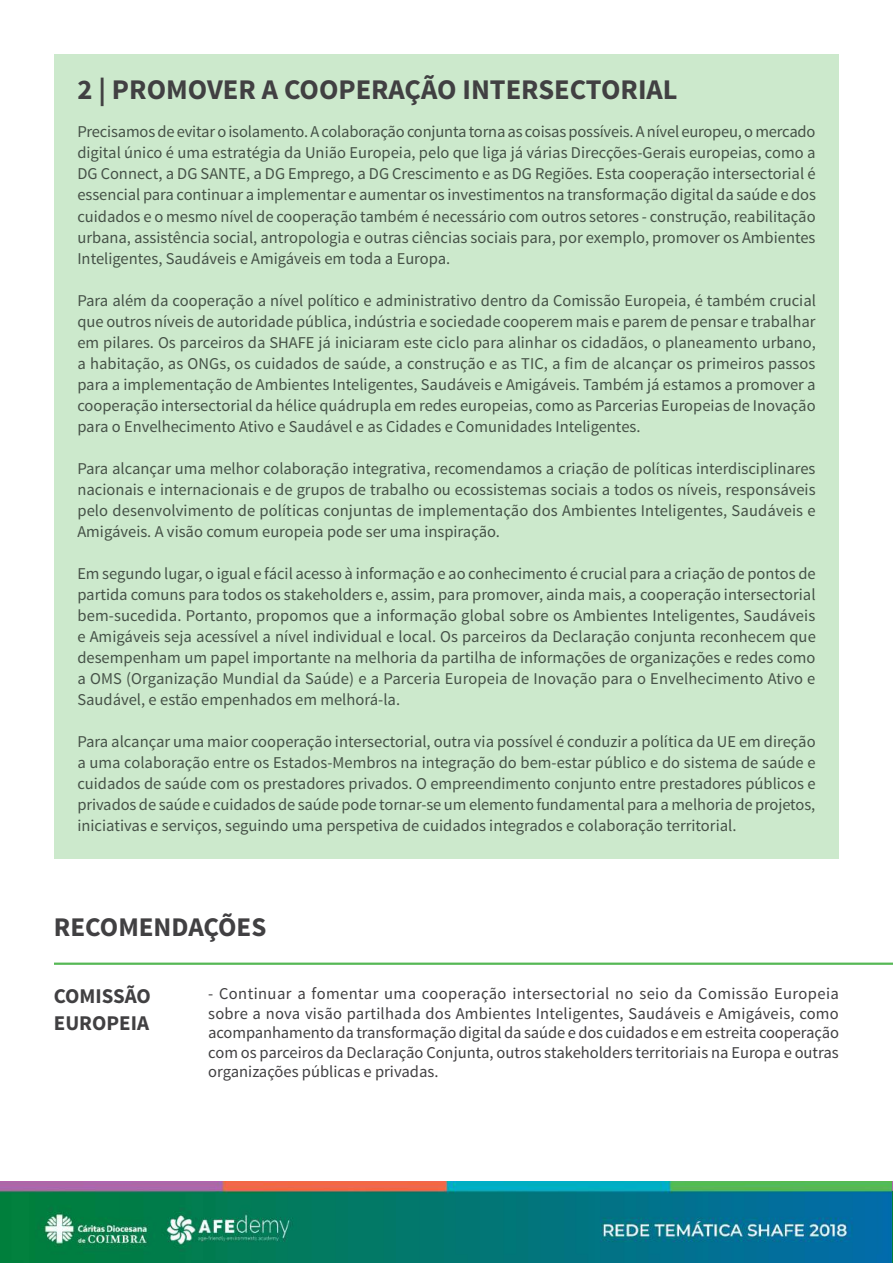
<style>
.page{position:relative;width:893px;height:1263px;background:#fff}
.page>*{position:absolute;margin:0;border:0;box-sizing:border-box;transform-origin:0 0}
.t1{font:700 28.5px "Source Sans Pro";color:#414042}
.t2{font:700 27px "Source Sans Pro";color:#414042}
.t3{font:700 21px/27px "Source Sans Pro";color:#414042}
.t4{font:16.5px/21px "Source Sans Pro";color:#58595b;text-align:justify}
.t5{font:16.5px/19.5px "Source Sans Pro";color:#414042;text-align:justify}
</style>
<div class="page">
<img style="left:0;top:1181px;width:893px;height:82px">
<div style="left:54px;top:54px;width:785px;height:804px;background:#cce9cc"></div>
<hr style="left:54px;top:962px;width:839px;height:3px;background:#56b855">
<h1 class="t1" style="left:77px;top:71px;width:602px">2 | PROMOVER A COOPERAÇÃO INTERSECTORIAL</h1>
<p class="t4" style="left:77px;top:122px;width:740px">Precisamos de evitar o isolamento. A colaboração conjunta torna as coisas possíveis. A nível europeu, o mercado digital único é uma estratégia da União Europeia, pelo que liga já várias Direcções-Gerais europeias, como a DG Connect, a DG SANTE, a DG Emprego, a DG Crescimento e as DG Regiões. Esta cooperação intersectorial é essencial para continuar a implementar e aumentar os investimentos na transformação digital da saúde e dos cuidados e o mesmo nível de cooperação também é necessário com outros setores - construção, reabilitação urbana, assistência social, antropologia e outras ciências sociais para, por exemplo, promover os Ambientes Inteligentes, Saudáveis e Amigáveis em toda a Europa.</p>
<p class="t4" style="left:77px;top:290px;width:740px">Para além da cooperação a nível político e administrativo dentro da Comissão Europeia, é também crucial que outros níveis de autoridade pública, indústria e sociedade cooperem mais e parem de pensar e trabalhar em pilares. Os parceiros da SHAFE já iniciaram este ciclo para alinhar os cidadãos, o planeamento urbano, a habitação, as ONGs, os cuidados de saúde, a construção e as TIC, a fim de alcançar os primeiros passos para a implementação de Ambientes Inteligentes, Saudáveis e Amigáveis. Também já estamos a promover a cooperação intersectorial da hélice quádrupla em redes europeias, como as Parcerias Europeias de Inovação para o Envelhecimento Ativo e Saudável e as Cidades e Comunidades Inteligentes.</p>
<p class="t4" style="left:77px;top:458px;width:740px">Para alcançar uma melhor colaboração integrativa, recomendamos a criação de políticas interdisciplinares nacionais e internacionais e de grupos de trabalho ou ecossistemas sociais a todos os níveis, responsáveis pelo desenvolvimento de políticas conjuntas de implementação dos Ambientes Inteligentes, Saudáveis e Amigáveis. A visão comum europeia pode ser uma inspiração.</p>
<p class="t4" style="left:77px;top:563px;width:740px">Em segundo lugar, o igual e fácil acesso à informação e ao conhecimento é crucial para a criação de pontos de partida comuns para todos os stakeholders e, assim, para promover, ainda mais, a cooperação intersectorial bem-sucedida. Portanto, propomos que a informação global sobre os Ambientes Inteligentes, Saudáveis e Amigáveis seja acessível a nível individual e local. Os parceiros da Declaração conjunta reconhecem que desempenham um papel importante na melhoria da partilha de informações de organizações e redes como a OMS (Organização Mundial da Saúde) e a Parceria Europeia de Inovação para o Envelhecimento Ativo e Saudável, e estão empenhados em melhorá-la.</p>
<p class="t4" style="left:77px;top:731px;width:740px">Para alcançar uma maior cooperação intersectorial, outra via possível é conduzir a política da UE em direção a uma colaboração entre os Estados-Membros na integração do bem-estar público e do sistema de saúde e cuidados de saúde com os prestadores privados. O empreendimento conjunto entre prestadores públicos e privados de saúde e cuidados de saúde pode tornar-se um elemento fundamental para a melhoria de projetos, iniciativas e serviços, seguindo uma perspetiva de cuidados integrados e colaboração territorial.</p>
<h2 class="t2" style="left:54px;top:910px;width:214px">RECOMENDAÇÕES</h2>
<p class="t3" style="left:54px;top:983px;width:99px">COMISSÃO<br>EUROPEIA</p>
<p class="t5" style="left:208px;top:984px;width:632px">- Continuar a fomentar uma cooperação intersectorial no seio da Comissão Europeia sobre a nova visão partilhada dos Ambientes Inteligentes, Saudáveis e Amigáveis, como acompanhamento da transformação digital da saúde e dos cuidados e em estreita cooperação com os parceiros da Declaração Conjunta, outros stakeholders territoriais na Europa e outras organizações públicas e privadas.</p>
</div>
